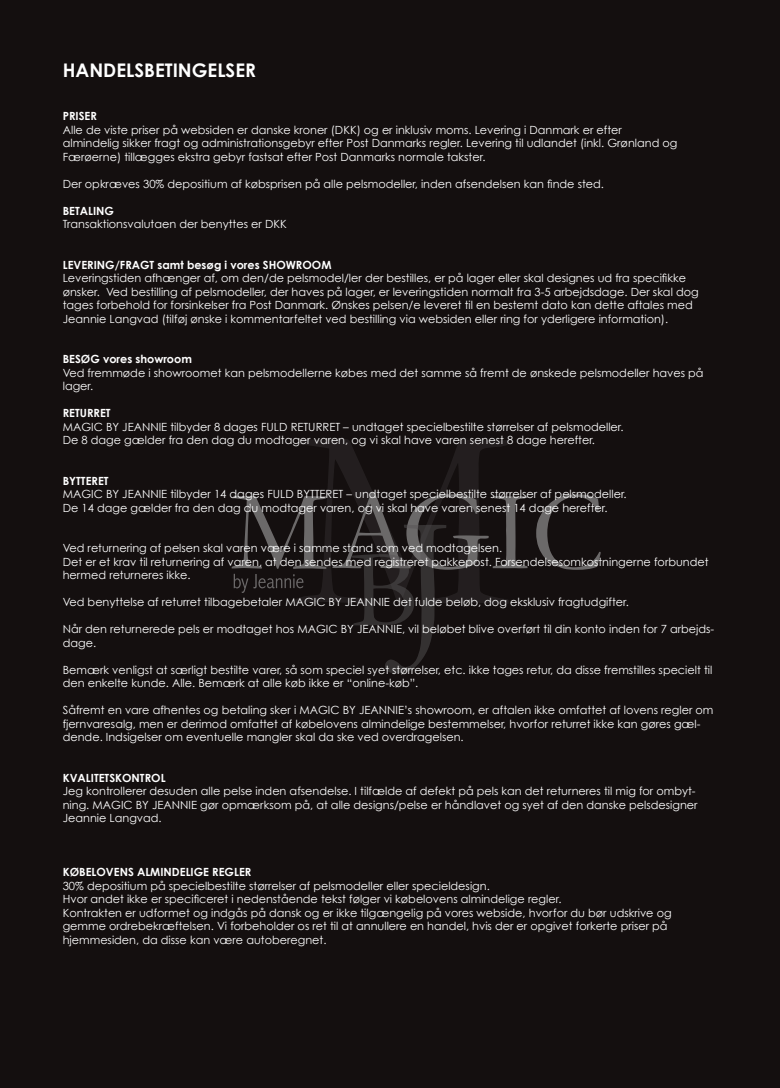
<style>
.page{position:relative;width:780px;height:1088px;background:#140f0f}
.page>*{position:absolute;margin:0;border:0;box-sizing:border-box;transform-origin:0 0}
.t1{font:700 18.75px "Century Gothic";color:#fff}
.t2{font:11.25px/13.5px "Century Gothic";color:#fff}
.t3{font:700 11.25px "Century Gothic";color:#fff}
</style>
<div class="page">
<svg style="left:295px;top:439px;width:213px;height:164px"></svg>
<svg style="left:536px;top:494px;width:64px;height:76px"></svg>
<svg style="left:332px;top:492px;width:195px;height:181px"></svg>
<svg style="left:231px;top:495px;width:95px;height:98px"></svg>
<h1 class="t1" style="left:63px;top:58px;width:195px">HANDELSBETINGELSER</h1>
<p class="t3" style="left:63px;top:109px;width:36px">PRISER</p>
<p class="t2" style="left:63px;top:123px;width:616px">Alle de viste priser på websiden er danske kroner (DKK) og er inklusiv moms. Levering i Danmark er efter almindelig sikker fragt og administrationsgebyr efter Post Danmarks regler. Levering til udlandet (inkl. Grønland og<br>Færøerne) tillægges ekstra gebyr fastsat efter Post Danmarks normale takster.</p>
<p class="t2" style="left:63px;top:177px;width:542px">Der opkræves 30% depositium af købsprisen på alle pelsmodeller, inden afsendelsen kan finde sted.</p>
<p class="t3" style="left:63px;top:204px;width:53px">BETALING</p>
<p class="t2" style="left:63px;top:217px;width:225px">Transaktionsvalutaen der benyttes er DKK</p>
<p class="t3" style="left:63px;top:258px;width:270px">LEVERING/FRAGT samt besøg i vores SHOWROOM</p>
<p class="t2" style="left:63px;top:271px;width:637px">Leveringstiden afhænger af, om den/de pelsmodel/ler der bestilles, er på lager eller skal designes ud fra specifikke ønsker. Ved bestilling af pelsmodeller, der haves på lager, er leveringstiden normalt fra 3-5 arbejdsdage. Der skal dog tages forbehold for forsinkelser fra Post Danmark. Ønskes pelsen/e leveret til en bestemt dato kan dette aftales med Jeannie Langvad (tilføj ønske i kommentarfeltet ved bestilling via websiden eller ring for yderligere information).</p>
<p class="t3" style="left:63px;top:352px;width:131px">BESØG vores showroom</p>
<p class="t2" style="left:63px;top:366px;width:642px">Ved fremmøde i showroomet kan pelsmodellerne købes med det samme så fremt de ønskede pelsmodeller haves på lager.</p>
<p class="t3" style="left:63px;top:406px;width:49px">RETURRET</p>
<p class="t2" style="left:63px;top:420px;width:562px">MAGIC BY JEANNIE tilbyder 8 dages FULD RETURRET – undtaget specielbestilte størrelser af pelsmodeller.<br>De 8 dage gælder fra den dag du modtager varen, og vi skal have varen senest 8 dage herefter.</p>
<p class="t3" style="left:63px;top:474px;width:47px">BYTTERET</p>
<p class="t2" style="left:63px;top:487px;width:565px">MAGIC BY JEANNIE tilbyder 14 dages FULD BYTTERET – undtaget specielbestilte størrelser af pelsmodeller.<br>De 14 dage gælder fra den dag du modtager varen, og vi skal have varen senest 14 dage herefter.</p>
<p class="t2" style="left:63px;top:541px;width:647px">Ved returnering af pelsen skal varen være i samme stand som ved modtagelsen.<br>Det er et krav til returnering af varen, at den sendes med registreret pakkepost. Forsendelsesomkostningerne forbundet hermed returneres ikke.</p>
<p class="t2" style="left:63px;top:595px;width:567px">Ved benyttelse af returret tilbagebetaler MAGIC BY JEANNIE det fulde beløb, dog eksklusiv fragtudgifter.</p>
<p class="t2" style="left:63px;top:622px;width:653px">Når den returnerede pels er modtaget hos MAGIC BY JEANNIE, vil beløbet blive overført til din konto inden for 7 arbejds&shy;dage.</p>
<p class="t2" style="left:63px;top:663px;width:651px">Bemærk venligst at særligt bestilte varer, så som speciel syet størrelser, etc. ikke tages retur, da disse fremstilles specielt til den enkelte kunde. Alle. Bemærk at alle køb ikke er “online-køb”.</p>
<p class="t2" style="left:63px;top:703px;width:652px">Såfremt en vare afhentes og betaling sker i MAGIC BY JEANNIE’s showroom, er aftalen ikke omfattet af lovens regler om fjernvaresalg, men er derimod omfattet af købelovens almindelige bestemmelser, hvorfor returret ikke kan gøres gæl&shy;dende. Indsigelser om eventuelle mangler skal da ske ved overdragelsen.</p>
<p class="t3" style="left:63px;top:771px;width:104px">KVALITETSKONTROL</p>
<p class="t2" style="left:63px;top:784px;width:636px">Jeg kontrollerer desuden alle pelse inden afsendelse. I tilfælde af defekt på pels kan det returneres til mig for ombyt&shy;ning. MAGIC BY JEANNIE gør opmærksom på, at alle designs/pelse er håndlavet og syet af den danske pelsdesigner<br>Jeannie Langvad.</p>
<p class="t3" style="left:63px;top:865px;width:190px">KØBELOVENS ALMINDELIGE REGLER</p>
<p class="t2" style="left:63px;top:879px;width:610px">30% depositium på specielbestilte størrelser af pelsmodeller eller specieldesign.<br>Hvor andet ikke er specificeret i nedenstående tekst følger vi købelovens almindelige regler.<br>Kontrakten er udformet og indgås på dansk og er ikke tilgængelig på vores webside, hvorfor du bør udskrive og gemme ordrebekræftelsen. Vi forbeholder os ret til at annullere en handel, hvis der er opgivet forkerte priser på hjemmesiden, da disse kan være autoberegnet.</p>
</div>
